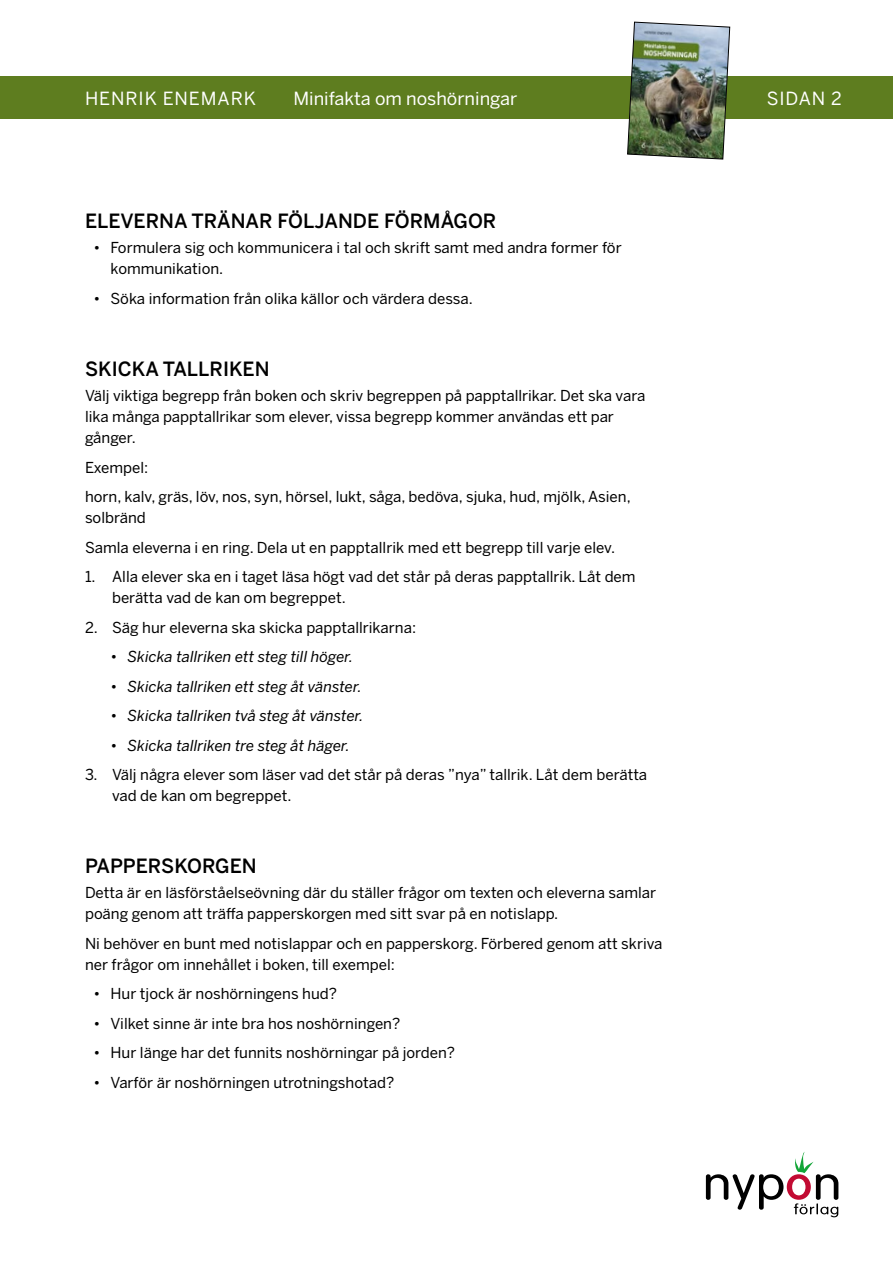
<style>
.page{position:relative;width:893px;height:1263px;background:#fff}
.page>*{position:absolute;margin:0;border:0;box-sizing:border-box;transform-origin:0 0}
.t1{font:500 19.5px "Benton Sans";color:#000}
.t2{font:18px "Benton Sans";color:#fff}
.t3{font:18px "Benton Sans";letter-spacing:.05em;color:#fff}
.t4{font:15px/21px "Benton Sans";color:#000}
.t5{font:italic 15px "Benton Sans";color:#000}
.s1{font-style:normal}
</style>
<div class="page">
<svg style="left:706px;top:1152px;width:132px;height:65px"></svg>
<div style="left:0;top:77px;width:893px;height:42px;background:#5e7d1f"></div>
<img style="left:627px;top:21px;width:103px;height:139px">
<p class="t3" style="left:85px;top:87px;width:172px">HENRIK ENEMARK</p>
<p class="t2" style="left:293px;top:87px;width:225px">Minifakta om noshörningar</p>
<p class="t2" style="left:767px;top:87px;width:77px">SIDAN 2</p>
<h1 class="t1" style="left:85px;top:209px;width:413px">ELEVERNA TRÄNAR FÖLJANDE FÖRMÅGOR</h1>
<p class="t4" style="left:111px;top:237px;width:513px;text-indent:-17px">• Formulera sig och kommunicera i tal och skrift samt med andra former för kommunikation.</p>
<p class="t4" style="left:94px;top:288px;width:381px">• Söka information från olika källor och värdera dessa.</p>
<h1 class="t1" style="left:85px;top:357px;width:186px">SKICKA TALLRIKEN</h1>
<p class="t4" style="left:85px;top:385px;width:562px">Välj viktiga begrepp från boken och skriv begreppen på papptallrikar. Det ska vara lika många papptallrikar som elever, vissa begrepp kommer användas ett par gånger.</p>
<p class="t4" style="left:85px;top:452px;width:547px;line-height:29.5px">Exempel:<br>horn, kalv, gräs, löv, nos, syn, hörsel, lukt, såga, bedöva, sjuka, hud, mjölk, Asien,</p>
<p class="t4" style="left:85px;top:503px;width:532px;line-height:29.5px">solbränd<br>Samla eleverna i en ring. Dela ut en papptallrik med ett begrepp till varje elev.</p>
<p class="t4" style="left:112px;top:566px;width:525px;text-indent:-27px">1. Alla elever ska en i taget läsa högt vad det står på deras papptallrik. Låt dem berätta vad de kan om begreppet.</p>
<p class="t4" style="left:85px;top:617px;width:333px">2. Säg hur eleverna ska skicka papptallrikarna:</p>
<p class="t5" style="left:111px;top:648px;width:244px"><span class="s1">•</span> Skicka tallriken ett steg till höger.</p>
<p class="t5" style="left:111px;top:677px;width:253px"><span class="s1">•</span> Skicka tallriken ett steg åt vänster.</p>
<p class="t5" style="left:111px;top:707px;width:254px"><span class="s1">•</span> Skicka tallriken två steg åt vänster.</p>
<p class="t5" style="left:111px;top:736px;width:241px"><span class="s1">•</span> Skicka tallriken tre steg åt häger.</p>
<p class="t4" style="left:112px;top:764px;width:537px;text-indent:-27px">3. Välj några elever som läser vad det står på deras ”nya” tallrik. Låt dem berätta vad de kan om begreppet.</p>
<h1 class="t1" style="left:85px;top:854px;width:173px">PAPPERSKORGEN</h1>
<p class="t4" style="left:85px;top:882px;width:573px">Detta är en läsförståelseövning där du ställer frågor om texten och eleverna samlar poäng genom att träffa papperskorgen med sitt svar på en notislapp.</p>
<p class="t4" style="left:85px;top:933px;width:579px">Ni behöver en bunt med notislappar och en papperskorg. Förbered genom att skriva ner frågor om innehållet i boken, till exempel:</p>
<p class="t4" style="left:94px;top:983px;width:245px">• Hur tjock är noshörningens hud?</p>
<p class="t4" style="left:94px;top:1013px;width:308px">• Vilket sinne är inte bra hos noshörningen?</p>
<p class="t4" style="left:94px;top:1042px;width:363px">• Hur länge har det funnits noshörningar på jorden?</p>
<p class="t4" style="left:94px;top:1072px;width:302px">• Varför är noshörningen utrotningshotad?</p>
</div>
